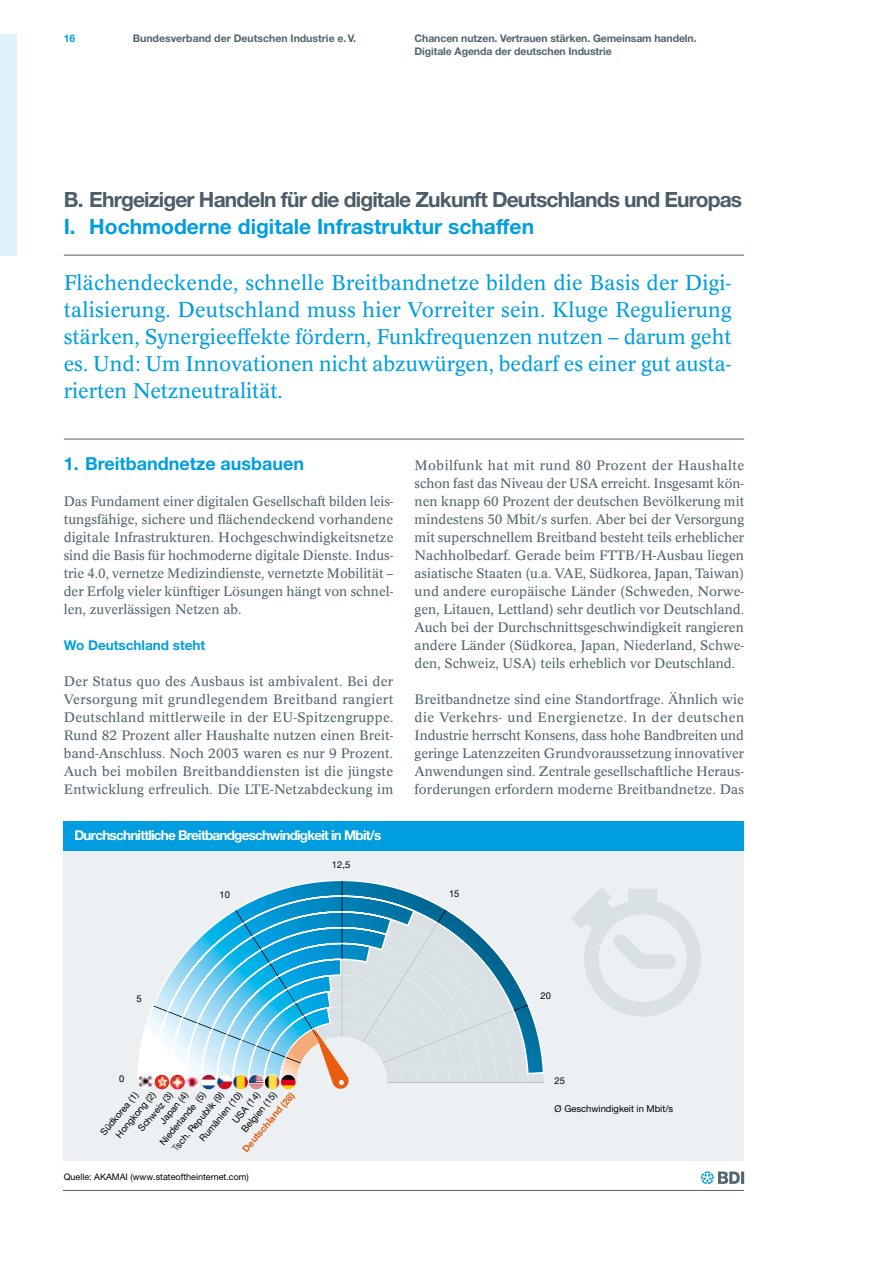
<style>
.page{position:relative;width:893px;height:1263px;background:#fff}
.page>*{position:absolute;margin:0;border:0;box-sizing:border-box;transform-origin:0 0}
.Teaser{font:21px/27px "Concorde BE";color:#009ee0;text-align:justify}
.t1{font:700 21px "Helvetica Neue LT Std";letter-spacing:-.04em;color:#4a5d68}
.t2{font:700 21px "Helvetica Neue LT Std";color:#009ee0}
.t3{font:700 18px "Helvetica Neue LT Std";color:#009ee0}
.CR-9-grau{font:13.5px/18px "Concorde BE";color:#51656f;text-align:justify}
.t4{font:700 13.5px "Helvetica Neue LT Std";letter-spacing:-.055em;color:#fff}
.HB_9{font:700 13.5px "Helvetica Neue LT Std";color:#009ee0}
.t5{font:700 10.5px/13.5px "Helvetica Neue LT Std";letter-spacing:-.01em;color:#51656f}
.t6{font:700 10.5px "Helvetica Neue LT Std";color:#009ee0}
.t7{font:9.45px/13.2px "Helvetica Neue LT Std";color:#000}
.t8{font:700 9.45px "Helvetica Neue LT Std";color:#e95d0f}
.t9{font:9px "Helvetica Neue LT Std";color:#000}
.s1{color:#44616c}
</style>
<div class="page">
<div style="left:0;top:34px;width:17px;height:222px;background:#e0f2fb"></div>
<hr style="left:64px;top:255px;width:680px;height:1px;background:#51656f">
<div style="left:64px;top:850px;width:680px;height:311px;background:#ecf0f2"></div>
<svg style="left:137px;top:1006px;width:16px;height:72px"></svg>
<div style="left:64px;top:821px;width:680px;height:29px;background:#009ee0"></div>
<svg style="left:701px;top:1171px;width:43px;height:13px"></svg>
<svg style="left:138px;top:1073px;width:16px;height:17px"></svg>
<img style="left:139px;top:1076px;width:13px;height:11px">
<div style="left:137px;top:1073px;width:17px;height:17px;border:1px solid #ecf0f2;border-radius:8px"></div>
<hr style="left:64px;top:1190px;width:680px;height:1px;background:#51656f">
<svg style="left:153px;top:880px;width:391px;height:210px"></svg>
<svg style="left:571px;top:888px;width:130px;height:129px"></svg>
<hr style="left:64px;top:439px;width:680px;height:1px;background:#51656f">
<p class="t6" style="left:64px;top:31px;width:13px">16</p>
<p class="t5" style="left:133px;top:31px;width:225px">Bundesverband der Deutschen Industrie e.V.</p>
<p class="t5" style="left:415px;top:31px;width:283px">Chancen nutzen. Vertrauen stärken. Gemeinsam handeln.<br>Digitale Agenda der deutschen Industrie</p>
<p class="t1" style="left:64px;top:186px;width:680px">B. Ehrgeiziger Handeln für die digitale Zukunft Deutschlands und Europas</p>
<p class="t2" style="left:64px;top:213px;width:472px">I. Hochmoderne digitale Infrastruktur schaffen</p>
<p class="Teaser" style="left:64px;top:270px;width:669px">Flächendeckende, schnelle Breitbandnetze bilden die Basis der Digi&shy;talisierung. Deutschland muss hier Vorreiter sein. Kluge Regulierung stärken, Synergieeffekte fördern, Funkfrequenzen nutzen – darum geht es. Und: Um Innovationen nicht abzuwürgen, bedarf es einer gut austa&shy;rierten Netzneutralität.</p>
<p class="t3" style="left:64px;top:453px;width:242px">1. Breitbandnetze ausbauen</p>
<p class="CR-9-grau" style="left:64px;top:493px;width:331px">Das Fundament einer digitalen Gesellschaft bilden leis&shy;tungsfähige, sichere und flächendeckend vorhandene digitale Infrastrukturen. Hochgeschwindigkeitsnetze sind die Basis für hochmoderne digitale Dienste. Indus&shy;trie 4.0, vernetze Medizindienste, vernetzte Mobilität – der Erfolg vieler künftiger Lösungen hängt von schnel&shy;len, zuverlässigen Netzen ab.</p>
<p class="HB_9" style="left:64px;top:637px;width:143px">Wo Deutschland steht</p>
<p class="CR-9-grau" style="left:64px;top:673px;width:331px">Der Status quo des Ausbaus ist ambivalent. Bei der Versorgung mit grundlegendem Breitband rangiert Deutschland mittlerweile in der EU-Spitzengruppe.<br>Rund 82 Prozent aller Haushalte nutzen einen Breit&shy;band-Anschluss. Noch 2003 waren es nur 9 Prozent.<br>Auch bei mobilen Breitbanddiensten ist die jüngste Entwicklung erfreulich. Die LTE-Netzabdeckung im</p>
<p class="t4" style="left:74px;top:827px;width:308px">Durchschnittliche Breitbandgeschwindigkeit in Mbit/s</p>
<p class="t7" style="left:220px;top:888px;width:12px">10</p>
<p class="t7" style="left:332px;top:858px;width:20px">12,5</p>
<p class="CR-9-grau" style="left:415px;top:457px;width:331px">Mobilfunk hat mit rund 80 Prozent der Haushalte schon fast das Niveau der USA erreicht. Insgesamt kön&shy;nen knapp 60 Prozent der deutschen Bevölkerung mit mindestens 50 Mbit/s surfen. Aber bei der Versorgung mit superschnellem Breitband besteht teils erheblicher Nachholbedarf. Gerade beim FTTB/H-Ausbau liegen asiatische Staaten (u.a. VAE, Südkorea, Japan, Taiwan) und andere europäische Länder (Schweden, Norwe&shy;gen, Litauen, Lettland) sehr deutlich vor Deutschland.<br>Auch bei der Durchschnittsgeschwindigkeit rangieren andere Länder (Südkorea, Japan, Niederland, Schwe&shy;den, Schweiz, USA) teils erheblich vor Deutschland.</p>
<p class="CR-9-grau" style="left:415px;top:691px;width:331px">Breitbandnetze sind eine Standortfrage. Ähnlich wie die Verkehrs- und Energienetze. In der deutschen Industrie herrscht Konsens, dass hohe Bandbreiten und geringe Latenzzeiten Grundvoraussetzung innovativer Anwendungen sind. Zentrale gesellschaftliche Heraus&shy;forderungen erfordern moderne Breitbandnetze. Das</p>
<p class="t7" style="left:449px;top:887px;width:12px">15</p>
<p class="t7" style="left:137px;top:992px;width:7px">5</p>
<p class="t7" style="left:119px;top:1072px;width:7px">0</p>
<p class="t7" style="left:125px;top:1117px;width:49px;text-indent:-20px;rotate:-50deg">Hongkong (2)<br>Schweiz (3)</p>
<p class="t7" style="left:97px;top:1129px;width:55px;rotate:-50deg">Südkorea (1)</p>
<p class="t7" style="left:156px;top:1118px;width:40px;rotate:-50deg">Japan (4)</p>
<p class="t7" style="left:238px;top:1127px;width:51px;rotate:-50deg">Belgien (15)</p>
<p class="t7" style="left:196px;top:1135px;width:62px;rotate:-50deg">Rumänien (10)</p>
<p class="t7" style="left:156px;top:1139px;width:68px;rotate:-50deg">Niederlande (5)</p>
<p class="t7" style="left:229px;top:1117px;width:38px;rotate:-50deg">USA (14)</p>
<p class="t7" style="left:169px;top:1146px;width:76px;rotate:-50deg"><span class="s1">T</span>sch. Republik (9)</p>
<p class="t8" style="left:240px;top:1147px;width:77px;rotate:-50deg">Deutschland (28)</p>
<p class="t9" style="left:64px;top:1172px;width:187px">Quelle: AKAMAI (www.stateoftheinternet.com)</p>
<p class="t7" style="left:540px;top:988px;width:12px">20</p>
<p class="t7" style="left:555px;top:1074px;width:12px">25</p>
<p class="t7" style="left:555px;top:1101px;width:120px">Ø Geschwindigkeit in Mbit/s</p>
</div>
